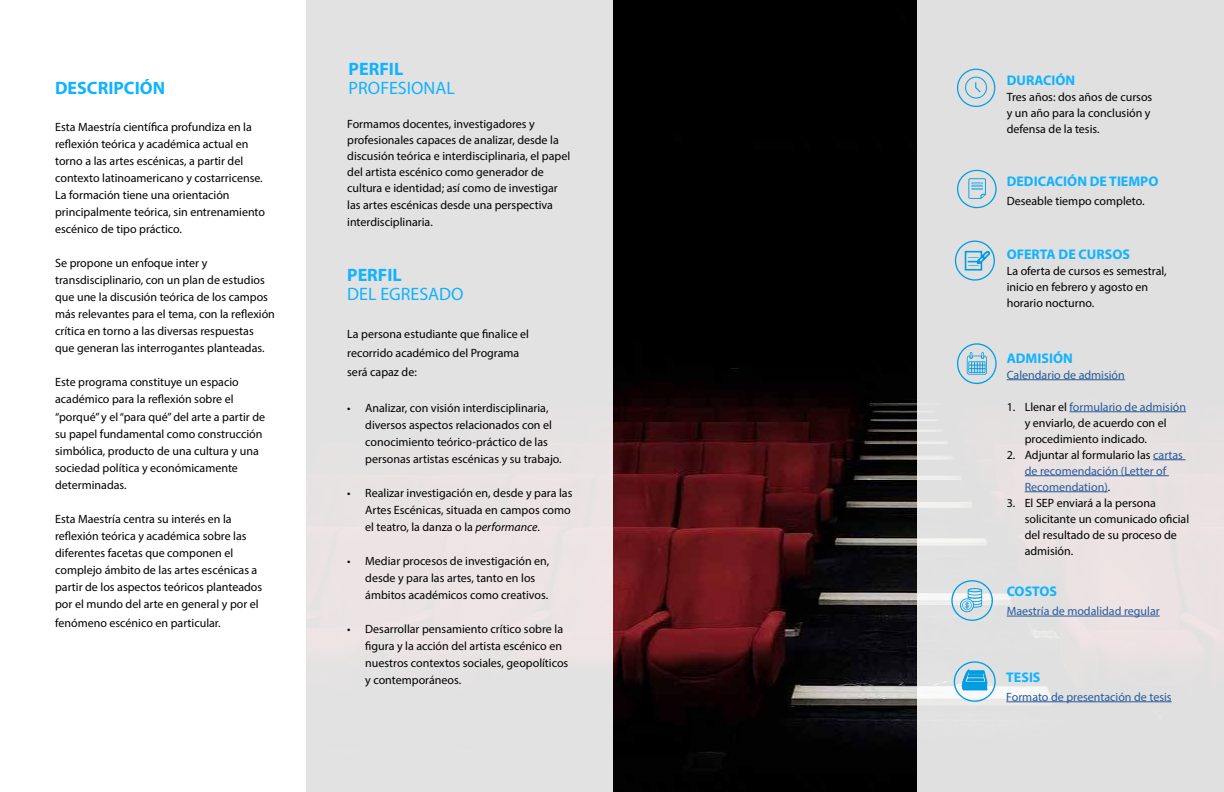
<style>
.page{position:relative;width:1224px;height:792px;background:#fff}
.page>*{position:absolute;margin:0;border:0;box-sizing:border-box;transform-origin:0 0}
.t1{font:700 18px "Myriad Pro";color:#10b3ff}
.t2{font:18px "Myriad Pro";color:#10b3ff}
.t3{font:700 14px "Myriad Pro";color:#10b3ff}
.t4{font:12px/17px "Myriad Pro";color:#000}
.t5{font:12px/16px "Myriad Pro";color:#275b9b}
.s1{font-style:italic}
.s2{color:#275b9b}
.s3{color:#000}
</style>
<div class="page">
<img style="left:612px;top:0;width:306px;height:792px">
<div style="left:918px;top:0;width:306px;height:792px;background:linear-gradient(to right,#dfe1e1,#e4e0e0)"></div>
<div style="left:306px;top:0;width:306px;height:792px;background:#e2e2e2"></div>
<div style="left:957px;top:69px;width:38px;height:38px;border:1px solid #009fe3;border-radius:50%"></div>
<div style="left:965px;top:77px;width:22px;height:21px;border:1px solid #009fe3;border-radius:50%"></div>
<svg style="left:975px;top:81px;width:7px;height:13px"></svg>
<hr style="left:1007px;top:379px;width:118px;height:1px;background:#275b9b">
<hr style="left:1070px;top:411px;width:116px;height:1px;background:#275b9b">
<hr style="left:1153px;top:459px;width:33px;height:1px;background:#275b9b">
<hr style="left:1025px;top:475px;width:144px;height:1px;background:#275b9b">
<hr style="left:1025px;top:491px;width:83px;height:1px;background:#275b9b">
<svg style="left:968px;top:178px;width:18px;height:21px"></svg>
<div style="left:957px;top:170px;width:40px;height:38px;border:1px solid #009fe3;border-radius:50%"></div>
<div style="left:957px;top:343px;width:40px;height:41px;border:1px solid #009fe3;border-radius:50%"></div>
<svg style="left:967px;top:352px;width:20px;height:23px"></svg>
<div style="left:955px;top:241px;width:40px;height:40px;border:1px solid #009fe3;border-radius:50%"></div>
<svg style="left:965px;top:251px;width:25px;height:19px"></svg>
<hr style="left:1007px;top:616px;width:153px;height:1px;background:#275b9b">
<div style="left:951px;top:580px;width:42px;height:41px;border:1px solid #009fe3;border-radius:50%"></div>
<svg style="left:960px;top:588px;width:22px;height:24px"></svg>
<hr style="left:1006px;top:702px;width:166px;height:1px;background:#275b9b">
<div style="left:954px;top:661px;width:42px;height:41px;border:1px solid #009fe3;border-radius:50%"></div>
<svg style="left:962px;top:671px;width:25px;height:19px"></svg>
<h1 class="t1" style="left:55px;top:76px;width:111px">DESCRIPCIÓN</h1>
<p class="t4" style="left:55px;top:119px;width:211px">Esta Maestría científica profundiza en la reflexión teórica y académica actual en torno a las artes escénicas, a partir del contexto latinoamericano y costarricense.<br>La formación tiene una orientación principalmente teórica, sin entrenamiento escénico de tipo práctico.</p>
<p class="t4" style="left:55px;top:255px;width:221px">Se propone un enfoque inter y transdisciplinario, con un plan de estudios que une la discusión teórica de los campos más relevantes para el tema, con la reflexión crítica en torno a las diversas respuestas que generan las interrogantes planteadas.</p>
<p class="t4" style="left:55px;top:374px;width:212px">Este programa constituye un espacio académico para la reflexión sobre el “porqué” y el “para qué” del arte a partir de su papel fundamental como construcción simbólica, producto de una cultura y una sociedad política y económicamente determinadas.</p>
<p class="t4" style="left:55px;top:510px;width:209px">Esta Maestría centra su interés en la reflexión teórica y académica sobre las diferentes facetas que componen el complejo ámbito de las artes escénicas a partir de los aspectos teóricos planteados por el mundo del arte en general y por el</p>
<p class="t4" style="left:55px;top:614px;width:167px">fenómeno escénico en particular.</p>
<h1 class="t1" style="left:349px;top:57px;width:56px">PERFIL</h1>
<h1 class="t2" style="left:349px;top:77px;width:108px">PROFESIONAL</h1>
<p class="t4" style="left:347px;top:116px;width:225px;line-height:16.3px">Formamos docentes, investigadores y profesionales capaces de analizar, desde la discusión teórica e interdisciplinaria, el papel del artista escénico como generador de cultura e identidad; así como de investigar las artes escénicas desde una perspectiva interdisciplinaria.</p>
<h1 class="t1" style="left:347px;top:263px;width:56px">PERFIL</h1>
<h1 class="t2" style="left:347px;top:283px;width:118px">DEL EGRESADO</h1>
<p class="t4" style="left:347px;top:324px;width:183px;line-height:19px">La persona estudiante que finalice el recorrido académico del Programa será capaz de:</p>
<p class="t4" style="left:365px;top:399px;width:198px;text-indent:-18px">• Analizar, con visión interdisciplinaria, diversos aspectos relacionados con el conocimiento teórico-práctico de las personas artistas escénicas y su trabajo.</p>
<p class="t4" style="left:365px;top:484px;width:209px;text-indent:-18px">• Realizar investigación en, desde y para las<br>Artes Escénicas, situada en campos como el teatro, la danza o la <span class="s1">performance</span>.</p>
<p class="t4" style="left:365px;top:553px;width:186px;text-indent:-18px">• Mediar procesos de investigación en, desde y para las artes, tanto en los ámbitos académicos como creativos.</p>
<p class="t4" style="left:365px;top:621px;width:205px;text-indent:-18px">• Desarrollar pensamiento crítico sobre la figura y la acción del artista escénico en nuestros contextos sociales, geopolíticos y contemporáneos.</p>
<p class="t3" style="left:1007px;top:71px;width:70px">DURACIÓN</p>
<p class="t4" style="left:1007px;top:89px;width:147px;line-height:16px">Tres años: dos años de cursos y un año para la conclusión y defensa de la tesis.</p>
<p class="t3" style="left:1007px;top:172px;width:153px">DEDICACIÓN DE TIEMPO</p>
<p class="t4" style="left:1007px;top:193px;width:139px">Deseable tiempo completo.</p>
<p class="t3" style="left:1007px;top:245px;width:125px">OFERTA DE CURSOS</p>
<p class="t4" style="left:1007px;top:263px;width:161px;line-height:16px">La oferta de cursos es semestral, inicio en febrero y agosto en horario nocturno.</p>
<p class="t3" style="left:1007px;top:349px;width:68px">ADMISIÓN</p>
<p class="t5" style="left:1007px;top:366px;width:120px">Calendario de admisión</p>
<p class="t4" style="left:1025px;top:398px;width:163px;line-height:16px;text-indent:-18px">1. Llenar el <span class="s2">formulario de admisión </span>y enviarlo, de acuerdo con el procedimiento indicado.</p>
<p class="t5" style="left:1025px;top:446px;width:160px;text-indent:-18px"><span class="s3">2. Adjuntar al formulario las</span> cartas de recomendación (Letter of<br>Recomendation)<span class="s3">.</span></p>
<p class="t4" style="left:1025px;top:494px;width:166px;line-height:16px;text-indent:-18px">3. El SEP enviará a la persona solicitante un comunicado oficial del resultado de su proceso de admisión.</p>
<p class="t3" style="left:1007px;top:582px;width:52px">COSTOS</p>
<p class="t5" style="left:1007px;top:603px;width:154px">Maestría de modalidad regular</p>
<p class="t3" style="left:1006px;top:668px;width:36px">TESIS</p>
<p class="t5" style="left:1006px;top:688px;width:167px">Formato de presentación de tesis</p>
</div>
